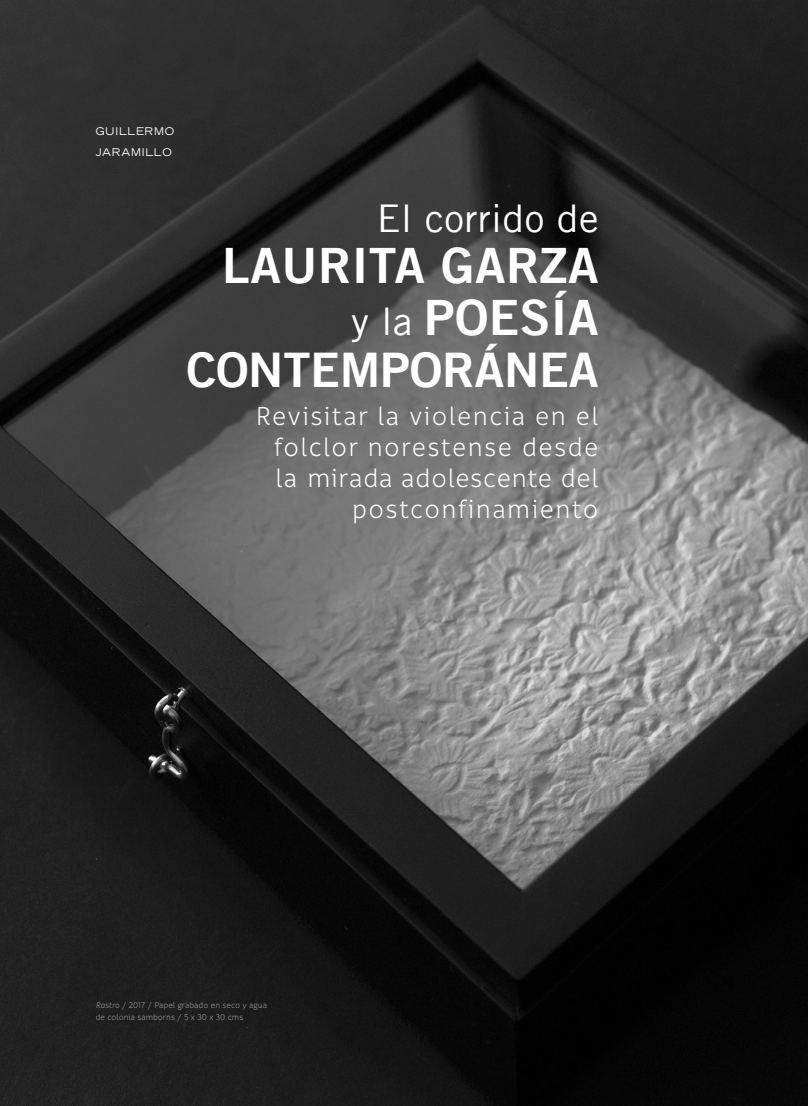
<style>
.page{position:relative;width:808px;height:1106px;background:#fff}
.page>*{position:absolute;margin:0;border:0;box-sizing:border-box;transform-origin:0 0}
.t1{font:48.75px "Trade Gothic LT Bold Two";letter-spacing:.01em;color:#fff}
.t2{font:47.7px "Trade Gothic LT Bold Two";letter-spacing:-.005em;color:#fff}
.t3{font:38.25px "Trade Gothic LT";letter-spacing:.01em;color:#fff}
.Cuerpo_de_texto_sin{font:28.05px/31.2px "Informative";letter-spacing:.05em;color:#fff;text-align:right;scale:.95 1}
.autores{font:expanded 10.5px/20.9px "Trade Gothic LT";letter-spacing:.075em;color:#fff;scale:.95 1}
.Cuerpo_de_texto_sin-2{font:9px/12px "Informative";color:#9d9d9c;scale:.95 1}
.s1{font-family:"Trade Gothic LT";font-size:38.25px}
.s2{font-style:italic}
</style>
<div class="page">
<img style="left:0;top:0;width:808px;height:1106px">
<p class="autores" style="left:96px;top:121px;width:84px">GUILLERMO<br>JARAMILLO</p>
<p class="t3" style="left:377px;top:195px;width:223px">El corrido de</p>
<p class="t1" style="left:222px;top:236px;width:378px">LAURITA GARZA</p>
<p class="t1" style="left:351px;top:287px;width:249px"><span class="s1">y la</span> POESÍA</p>
<p class="t2" style="left:186px;top:340px;width:414px">CONTEMPORÁNEA</p>
<p class="Cuerpo_de_texto_sin" style="left:256px;top:401px;width:362px">Revisitar la violencia en el folclor norestense desde la mirada adolescente del postconfinamiento</p>
<p class="Cuerpo_de_texto_sin-2" style="left:96px;top:999px;width:182px"><span class="s2">Rastro</span> / 2017 / Papel grabado en seco y agua de colonia samborns / 5 x 30 x 30 cms</p>
</div>
